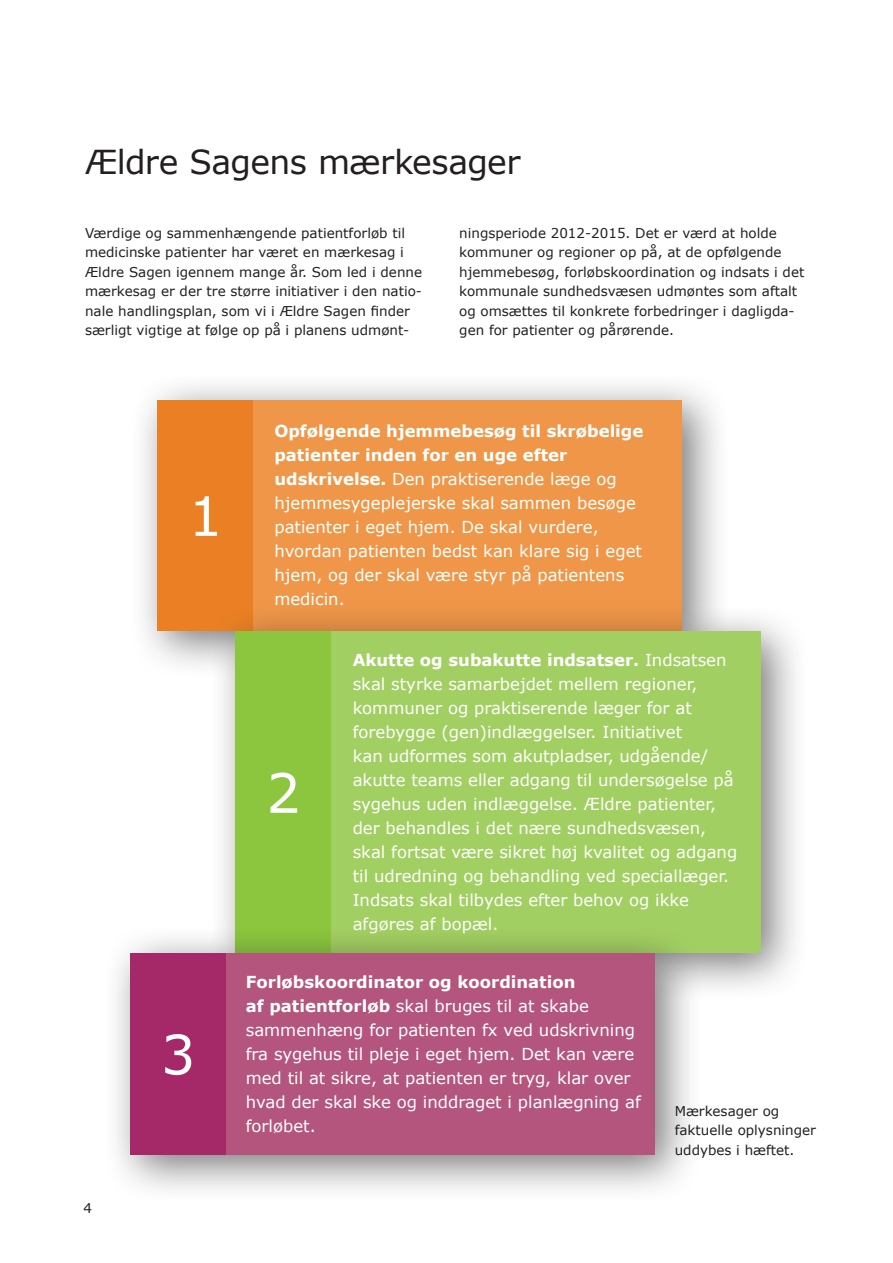
<style>
.page{position:relative;width:893px;height:1263px;background:#fff}
.page>*{position:absolute;margin:0;border:0;box-sizing:border-box;transform-origin:0 0}
.Brød{font:54.3px "Verdana";color:#fff}
.Overskrift_22{font:33px "Verdana";letter-spacing:-.02em;color:#231f20}
.Brød-2{font:16.5px/24px "Verdana";color:#fff}
.Brød-3{font:13.5px/19.5px "Verdana";color:#231f20}
.s1{font-weight:700}
</style>
<div class="page">
<div style="left:130px;top:372px;width:601px;height:307px;background:#231f20;opacity:.6"></div>
<div style="left:158px;top:400px;width:524px;height:230px;background:#ef9648"></div>
<div style="left:158px;top:400px;width:95px;height:230px;background:#ea8023"></div>
<div style="left:209px;top:604px;width:600px;height:397px;background:#231f20;opacity:.6"></div>
<div style="left:236px;top:631px;width:525px;height:321px;background:#a2cf62"></div>
<div style="left:236px;top:631px;width:95px;height:321px;background:#8bc63e"></div>
<div style="left:103px;top:925px;width:600px;height:278px;background:#231f20;opacity:.6"></div>
<div style="left:130px;top:952px;width:525px;height:202px;background:#b3557d"></div>
<div style="left:130px;top:952px;width:96px;height:202px;background:#a52869"></div>
<p class="Overskrift_22" style="left:85px;top:141px;width:437px">Ældre Sagens mærkesager</p>
<p class="Brød-3" style="left:85px;top:223px;width:339px">Værdige og sammenhængende patientforløb til medicinske patienter har været en mærkesag i Ældre Sagen igennem mange år. Som led i denne mærkesag er der tre større initiativer i den natio&shy;nale handlingsplan, som vi i Ældre Sagen finder særligt vigtige at følge op på i planens udmønt-</p>
<p class="Brød-3" style="left:459px;top:223px;width:347px">ningsperiode 2012-2015. Det er værd at holde kommuner og regioner op på, at de opfølgende hjemmebesøg, forløbskoordination og indsats i det kommunale sundhedsvæsen udmøntes som aftalt og omsættes til konkrete forbedringer i dagligda&shy;gen for patienter og pårørende.</p>
<p class="Brød-3" style="left:84px;top:1198px;width:10px">4</p>
<p class="Brød" style="left:188px;top:481px;width:36px">1</p>
<p class="Brød" style="left:161px;top:1020px;width:36px">3</p>
<p class="Brød-2" style="left:274px;top:420px;width:370px"><span class="s1">Opfølgende hjemmebesøg til skrøbelige patienter inden for en uge efter udskrivelse.</span> Den praktiserende læge og hjemmesygeplejerske skal sammen besøge patienter i eget hjem. De skal vurdere, hvordan patienten bedst kan klare sig i eget hjem, og der skal være styr på patientens medicin.</p>
<p class="Brød" style="left:266px;top:758px;width:36px">2</p>
<p class="Brød-2" style="left:353px;top:648px;width:386px"><span class="s1">Akutte og subakutte indsatser.</span> Indsatsen skal styrke samarbejdet mellem regioner, kommuner og praktiserende læger for at forebygge (gen)indlæggelser. Initiativet<br>kan udformes som akutpladser, udgående/ akutte teams eller adgang til undersøgelse på sygehus uden indlæggelse. Ældre patienter, der behandles i det nære sundhedsvæsen, skal fortsat være sikret høj kvalitet og adgang til udredning og behandling ved speciallæger.<br>Indsats skal tilbydes efter behov og ikke afgøres af bopæl.</p>
<p class="Brød-2" style="left:246px;top:970px;width:397px"><span class="s1">Forløbskoordinator og koordination<br>af patientforløb</span> skal bruges til at skabe sammenhæng for patienten fx ved udskrivning fra sygehus til pleje i eget hjem. Det kan være med til at sikre, at patienten er tryg, klar over hvad der skal ske og inddraget i planlægning af forløbet.</p>
<p class="Brød-3" style="left:675px;top:1101px;width:143px">Mærkesager og faktuelle oplysninger uddybes i hæftet.</p>
</div>
